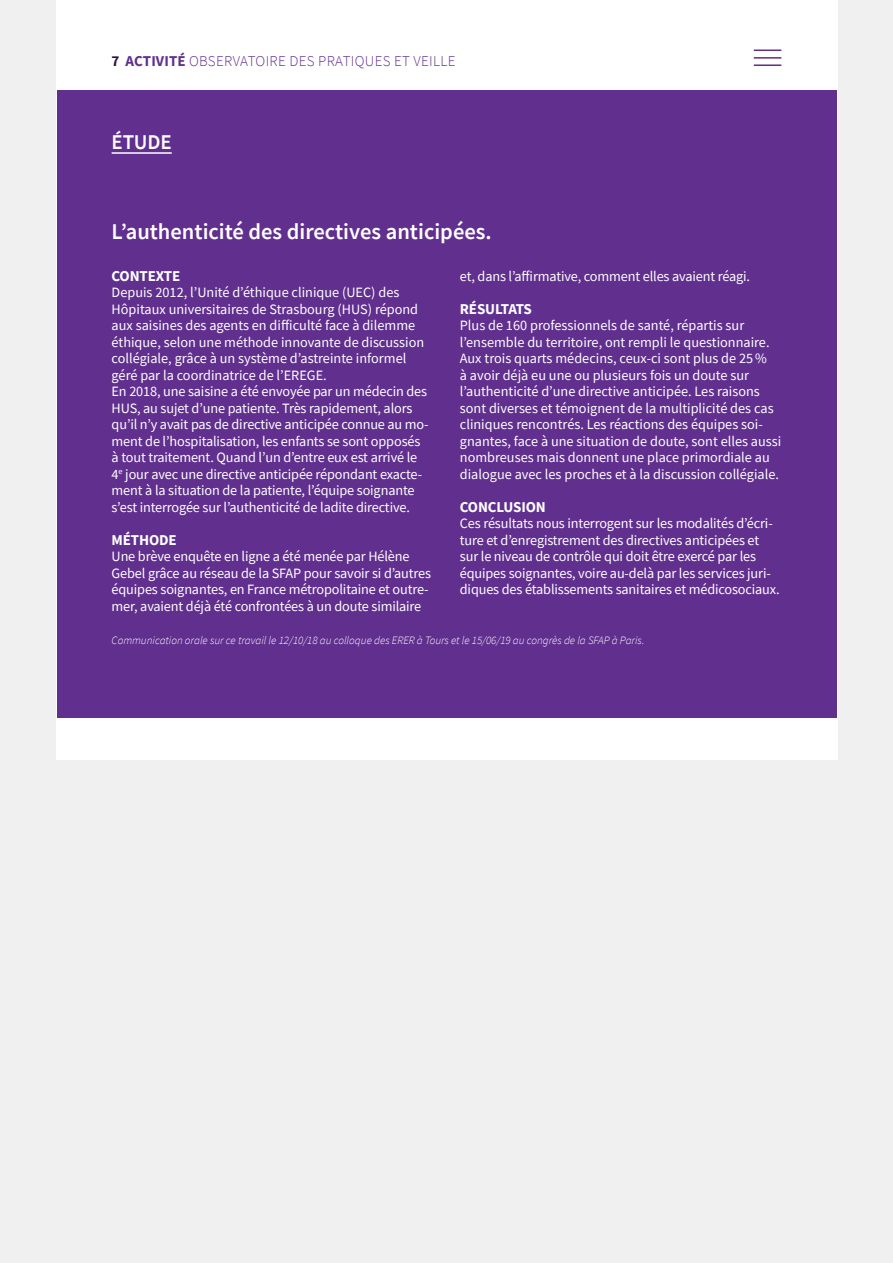
<style>
.page{position:relative;width:893px;height:1263px;background:#f0f0f0}
.page>*{position:absolute;margin:0;border:0;box-sizing:border-box;transform-origin:0 0}
.t1{font:600 22.5px "Source Sans Pro";color:#fff}
.t2{font:600 21px "Source Sans Pro";letter-spacing:-.01em;color:#fff}
.t3{font:300 15px "Source Sans Pro";letter-spacing:.02em;color:#61308f}
.t4{font:700 15px "Source Sans Pro";letter-spacing:-.01em;color:#fff}
.t5{font:14.25px/16.5px "Source Sans Pro";letter-spacing:-.01em;color:#fff}
.t6{font:italic 300 11.25px "Source Sans Pro";color:#fff}
.s1{font-weight:700;color:#2e103d}
.s2{font-weight:700}
</style>
<div class="page">
<div style="left:56px;top:0;width:781px;height:759px;background:#fff"></div>
<div style="left:57px;top:91px;width:779px;height:627px;background:#61308f"></div>
<hr style="left:112px;top:152px;width:60px;height:2px;background:#fff">
<svg style="left:754px;top:50px;width:27px;height:1px"></svg>
<hr style="left:754px;top:57px;width:27px;height:2px;background:#61308f">
<hr style="left:754px;top:64px;width:27px;height:2px;background:#61308f">
<p class="t3" style="left:112px;top:52px;width:345px"><span class="s1">7</span> <span class="s2">ACTIVITÉ</span> OBSERVATOIRE DES PRATIQUES ET VEILLE</p>
<h2 class="t2" style="left:112px;top:128px;width:62px">ÉTUDE</h2>
<h1 class="t1" style="left:112px;top:217px;width:382px">L’authenticité des directives anticipées.</h1>
<p class="t4" style="left:112px;top:265px;width:70px">CONTEXTE</p>
<p class="t5" style="left:112px;top:284px;width:319px">Depuis 2012, l’Unité d’éthique clinique (UEC) des Hôpitaux universitaires de Strasbourg (HUS) répond aux saisines des agents en difficulté face à dilemme éthique, selon une méthode innovante de discussion collégiale, grâce à un système d’astreinte informel géré par la coordinatrice de l’EREGE.<br>En 2018, une saisine a été envoyée par un médecin des HUS, au sujet d’une patiente. Très rapidement, alors qu’il n’y avait pas de directive anticipée connue au mo&shy;ment de l’hospitalisation, les enfants se sont opposés à tout traitement. Quand l’un d’entre eux est arrivé le 4<sup>e</sup> jour avec une directive anticipée répondant exacte&shy;ment à la situation de la patiente, l’équipe soignante s’est interrogée sur l’authenticité de ladite directive.</p>
<p class="t4" style="left:112px;top:529px;width:67px">MÉTHODE</p>
<p class="t5" style="left:112px;top:548px;width:321px">Une brève enquête en ligne a été menée par Hélène Gebel grâce au réseau de la SFAP pour savoir si d’autres équipes soignantes, en France métropolitaine et outre&shy;mer, avaient déjà été confrontées à un doute similaire</p>
<p class="t5" style="left:460px;top:267px;width:292px">et, dans l’affirmative, comment elles avaient réagi.</p>
<p class="t4" style="left:460px;top:298px;width:74px">RÉSULTATS</p>
<p class="t5" style="left:460px;top:317px;width:323px">Plus de 160 professionnels de santé, répartis sur l’ensemble du territoire, ont rempli le questionnaire.<br>Aux trois quarts médecins, ceux-ci sont plus de 25%<br>à avoir déjà eu une ou plusieurs fois un doute sur l’authenticité d’une directive anticipée. Les raisons sont diverses et témoignent de la multiplicité des cas cliniques rencontrés. Les réactions des équipes soi&shy;gnantes, face à une situation de doute, sont elles aussi nombreuses mais donnent une place primordiale au dialogue avec les proches et à la discussion collégiale.</p>
<p class="t4" style="left:460px;top:496px;width:87px">CONCLUSION</p>
<p class="t5" style="left:460px;top:515px;width:321px">Ces résultats nous interrogent sur les modalités d’écri&shy;ture et d’enregistrement des directives anticipées et sur le niveau de contrôle qui doit être exercé par les équipes soignantes, voire au-delà par les services juri&shy;diques des établissements sanitaires et médicosociaux.</p>
<p class="t6" style="left:112px;top:633px;width:534px">Communication orale sur ce travail le 12/10/18 au colloque des ERER à Tours et le 15/06/19 au congrès de la SFAP à Paris.</p>
</div>
